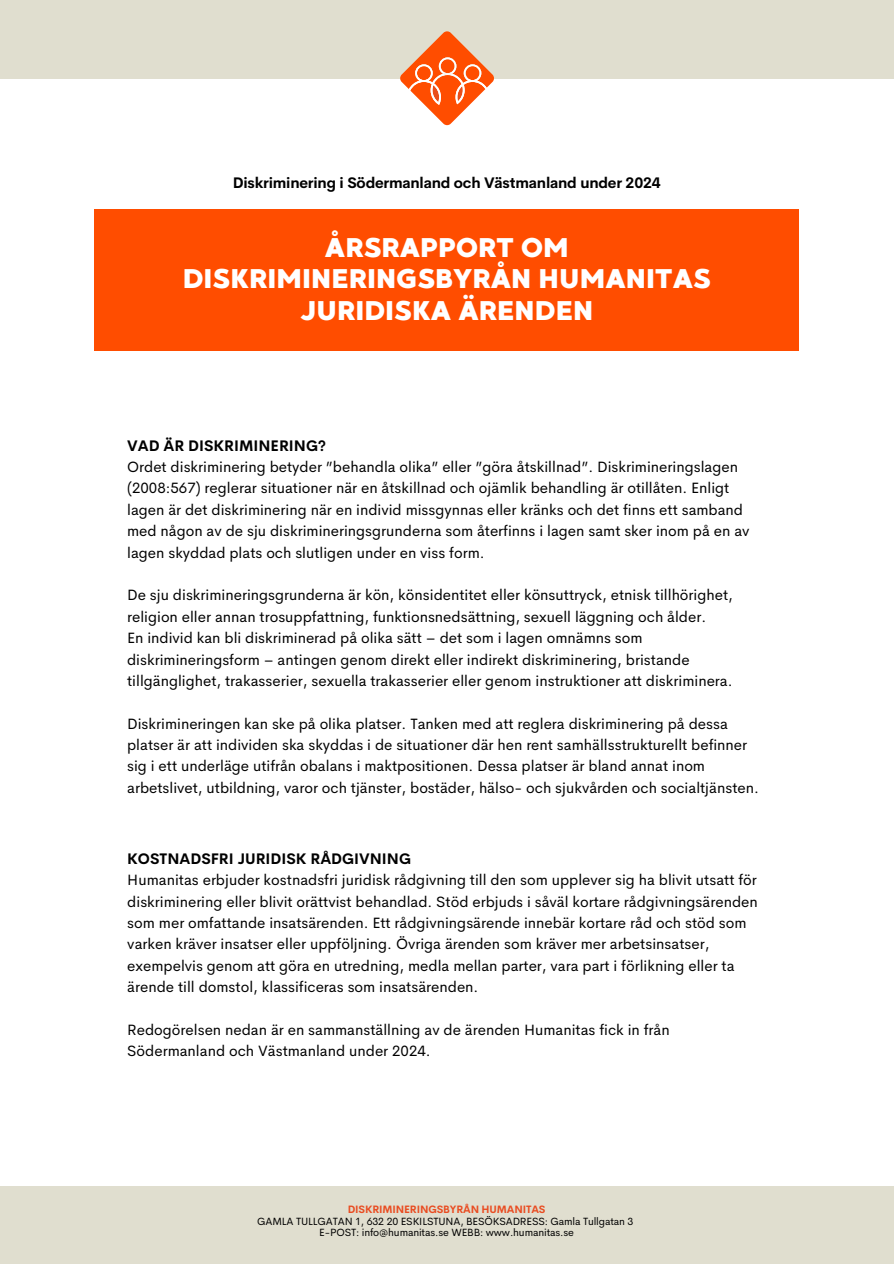
<style>
.page{position:relative;width:894px;height:1264px;background:#fff}
.page>*{position:absolute;margin:0;border:0;box-sizing:border-box;transform-origin:0 0}
.t1{font:27px/31.5px "MADE Good Time Grotesk";letter-spacing:.005em;color:#fff;text-align:center}
.t2{font:15px/21.3px "Cerebri Sans";color:#000}
.t3{font:700 15px "Cerebri Sans";letter-spacing:-.01em;color:#000}
.t4{font:10.5px "Cerebri Sans";letter-spacing:-.01em;color:#000}
.t5{font:700 10.5px "Cerebri Sans";letter-spacing:-.01em;color:#e94c21}
</style>
<div class="page">
<div style="left:94px;top:210px;width:704px;height:141px;background:#ff4d00"></div>
<div style="left:0;top:1185px;width:893px;height:78px;background:#e0decf"></div>
<div style="left:0;top:0;width:893px;height:79px;background:#e0decf"></div>
<svg style="left:400px;top:31px;width:94px;height:94px"></svg>
<h2 class="t3" style="left:233px;top:173px;width:429px">Diskriminering i Södermanland och Västmanland under 2024</h2>
<h1 class="t1" style="left:183px;top:232px;width:529px">ÅRSRAPPORT OM<br>DISKRIMINERINGSBYRÅN HUMANITAS<br>JURIDISKA ÄRENDEN</h1>
<p class="t3" style="left:127px;top:435px;width:200px">VAD ÄR DISKRIMINERING?</p>
<p class="t2" style="left:127px;top:456px;width:623px">Ordet diskriminering betyder ”behandla olika” eller ”göra åtskillnad”. Diskrimineringslagen (2008:567) reglerar situationer när en åtskillnad och ojämlik behandling är otillåten. Enligt lagen är det diskriminering när en individ missgynnas eller kränks och det finns ett samband med någon av de sju diskrimineringsgrunderna som återfinns i lagen samt sker inom på en av lagen skyddad plats och slutligen under en viss form.</p>
<p class="t2" style="left:127px;top:584px;width:607px">De sju diskrimineringsgrunderna är kön, könsidentitet eller könsuttryck, etnisk tillhörighet, religion eller annan trosuppfattning, funktionsnedsättning, sexuell läggning och ålder.<br>En individ kan bli diskriminerad på olika sätt – det som i lagen omnämns som diskrimineringsform – antingen genom direkt eller indirekt diskriminering, bristande tillgänglighet, trakasserier, sexuella trakasserier eller genom instruktioner att diskriminera.</p>
<p class="t2" style="left:127px;top:712px;width:633px">Diskrimineringen kan ske på olika platser. Tanken med att reglera diskriminering på dessa platser är att individen ska skyddas i de situationer där hen rent samhällsstrukturellt befinner sig i ett underläge utifrån obalans i maktpositionen. Dessa platser är bland annat inom arbetslivet, utbildning, varor och tjänster, bostäder, hälso- och sjukvården och socialtjänsten.</p>
<p class="t3" style="left:127px;top:848px;width:285px">KOSTNADSFRI JURIDISK RÅDGIVNING</p>
<p class="t2" style="left:127px;top:869px;width:631px">Humanitas erbjuder kostnadsfri juridisk rådgivning till den som upplever sig ha blivit utsatt för diskriminering eller blivit orättvist behandlad. Stöd erbjuds i såväl kortare rådgivningsärenden som mer omfattande insatsärenden. Ett rådgivningsärende innebär kortare råd och stöd som varken kräver insatser eller uppföljning. Övriga ärenden som kräver mer arbetsinsatser, exempelvis genom att göra en utredning, medla mellan parter, vara part i förlikning eller ta ärende till domstol, klassificeras som insatsärenden.</p>
<p class="t2" style="left:127px;top:1019px;width:543px">Redogörelsen nedan är en sammanställning av de ärenden Humanitas fick in från<br>Södermanland och Västmanland under 2024.</p>
<p class="t5" style="left:347px;top:1202px;width:199px">DISKRIMINERINGSBYRÅN HUMANITAS</p>
<p class="t4" style="left:257px;top:1213px;width:377px">GAMLA TULLGATAN 1, 632 20 ESKILSTUNA, BESÖKSADRESS: Gamla Tullgatan 3</p>
<p class="t4" style="left:319px;top:1225px;width:256px">E-POST: info@humanitas.se WEBB: www.humanitas.se</p>
</div>
